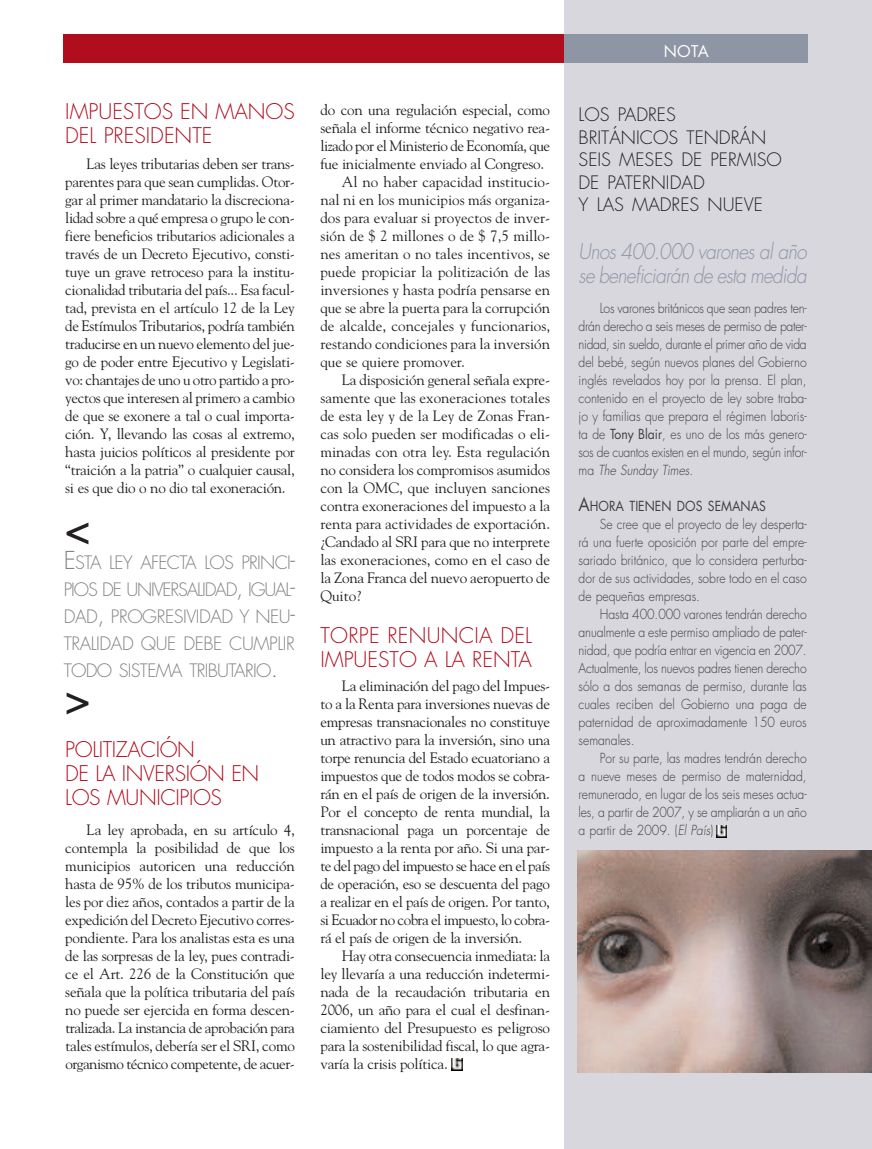
<style>
.page{position:relative;width:872px;height:1149px;background:#fff}
.page>*{position:absolute;margin:0;border:0;box-sizing:border-box;transform-origin:0 0}
.t1{font:45px "Futura";color:#231f20}
.t2{font:300 21px/24px "Futura";color:#b00d1d}
.t3{font:italic 300 21px/24px "Futura";letter-spacing:-.03em;color:#8e95a4;scale:.9 1}
.t4{font:300 21px/24px "Futura";letter-spacing:-.02em;color:#b00d1d}
.t5{font:300 18px/27px "Futura";letter-spacing:-.025em;color:#808285;text-align:justify}
.t6{font:300 18px/22.5px "Futura";color:#231f20}
.t7{font:15.75px "Futura";color:#fff}
.t8{font:15px/18px "Goudy";letter-spacing:-.005em;color:#231f20;text-align:justify}
.t9{font:15px "Goudy";letter-spacing:-.035em;color:#231f20}
.t10{font:300 13.5px/18px "Futura";color:#413e3d;text-align:justify;scale:.9 1}
.t11{font:300 13.5px "Futura";letter-spacing:-.02em;color:#413e3d;scale:.9 1}
.t12{font:13.5px "Futura";color:#413e3d;scale:.9 1}
.s1{font-size:24px}
.s2{font-weight:400}
.s3{font-style:italic}
.s4{font-size:18px}
</style>
<div class="page">
<div style="left:564px;top:0;width:308px;height:1148px;background:#d7d7dd"></div>
<div style="left:64px;top:34px;width:513px;height:29px;background:#b00d1d"></div>
<div style="left:564px;top:34px;width:244px;height:29px;background:#8e95a4"></div>
<svg style="left:452px;top:1058px;width:10px;height:12px"></svg>
<img style="left:577px;top:850px;width:294px;height:221px">
<svg style="left:716px;top:825px;width:11px;height:12px"></svg>
<h2 class="t2" style="left:65px;top:101px;width:231px">IMPUESTOS EN MANOS<br>DEL PRESIDENTE</h2>
<p class="t8" style="left:65px;top:154px;width:231px;text-indent:21px">Las leyes tributarias deben ser trans&shy;parentes para que sean cumplidas. Otor&shy;gar al primer mandatario la discreciona&shy;lidad sobre a qué empresa o grupo le con&shy;fiere beneficios tributarios adicionales a través de un Decreto Ejecutivo, consti&shy;tuye un grave retroceso para la institu&shy;cionalidad tributaria del país... Esa facul&shy;tad, prevista en el artículo 12 de la Ley de Estímulos Tributarios, podría también traducirse en un nuevo elemento del jue&shy;go de poder entre Ejecutivo y Legislati&shy;vo: chantajes de uno u otro partido a pro&shy;yectos que interesen al primero a cambio de que se exonere a tal o cual importa&shy;ción. Y, llevando las cosas al extremo, hasta juicios políticos al presidente por “traición a la patria” o cualquier causal, si es que dio o no dio tal exoneración.</p>
<h1 class="t1" style="left:64px;top:507px;width:29px">&lt;</h1>
<p class="t5" style="left:64px;top:550px;width:233px"><span class="s1">E</span>STA LEY AFECTA LOS PRINCI<span class="s1">-</span>PIOS DE UNIVERSALIDAD<span class="s1">,</span> IGUAL<span class="s1">-</span>DAD<span class="s1">,</span> PROGRESIVIDAD Y NEU<span class="s1">-</span>TRALIDAD QUE DEBE CUMPLIR TODO SISTEMA TRIBUTARIO<span class="s1">.</span></p>
<h1 class="t1" style="left:64px;top:677px;width:29px">&gt;</h1>
<h2 class="t4" style="left:65px;top:739px;width:195px">POLITIZACIÓN<br>DE LA INVERSIÓN EN<br>LOS MUNICIPIOS</h2>
<p class="t8" style="left:65px;top:820px;width:231px;text-indent:21px">La ley aprobada, en su artículo 4, contempla la posibilidad de que los municipios autoricen una reducción hasta de 95% de los tributos municipa&shy;les por diez años, contados a partir de la expedición del Decreto Ejecutivo corres&shy;pondiente. Para los analistas esta es una de las sorpresas de la ley, pues contradi&shy;ce el Art. 226 de la Constitución que señala que la política tributaria del país no puede ser ejercida en forma descen&shy;tralizada. La instancia de aprobación para tales estímulos, debería ser el SRI, como organismo técnico competente, de acuer-</p>
<p class="t8" style="left:320px;top:100px;width:231px">do con una regulación especial, como</p>
<p class="t8" style="left:320px;top:118px;width:231px">señala el informe técnico negativo rea-</p>
<p class="t9" style="left:320px;top:137px;width:231px">lizado por el Ministerio de Economía, que</p>
<p class="t8" style="left:320px;top:154px;width:225px">fue inicialmente enviado al Congreso.</p>
<p class="t8" style="left:342px;top:172px;width:210px">Al no haber capacidad institucio-</p>
<p class="t8" style="left:320px;top:190px;width:231px">nal ni en los municipios más organiza-</p>
<p class="t8" style="left:320px;top:208px;width:231px">dos para evaluar si proyectos de inver-</p>
<p class="t8" style="left:320px;top:226px;width:231px">sión de $ 2 millones o de $ 7,5 millo-</p>
<p class="t8" style="left:320px;top:244px;width:231px">nes ameritan o no tales incentivos, se</p>
<p class="t8" style="left:320px;top:262px;width:231px">puede propiciar la politización de las</p>
<p class="t8" style="left:320px;top:280px;width:231px">inversiones y hasta podría pensarse en</p>
<p class="t8" style="left:320px;top:298px;width:231px">que se abre la puerta para la corrupción</p>
<p class="t8" style="left:320px;top:316px;width:231px">de alcalde, concejales y funcionarios,</p>
<p class="t8" style="left:320px;top:334px;width:231px">restando condiciones para la inversión</p>
<p class="t8" style="left:320px;top:352px;width:146px">que se quiere promover.</p>
<p class="t8" style="left:342px;top:370px;width:210px">La disposición general señala expre-</p>
<p class="t8" style="left:320px;top:388px;width:231px">samente que las exoneraciones totales</p>
<p class="t8" style="left:320px;top:406px;width:231px">de esta ley y de la Ley de Zonas Fran-</p>
<p class="t8" style="left:320px;top:424px;width:231px">cas solo pueden ser modificadas o eli-</p>
<p class="t8" style="left:320px;top:442px;width:231px">minadas con otra ley. Esta regulación</p>
<p class="t8" style="left:320px;top:460px;width:231px">no considera los compromisos asumidos</p>
<p class="t8" style="left:320px;top:478px;width:231px">con la OMC, que incluyen sanciones</p>
<p class="t8" style="left:320px;top:496px;width:231px">contra exoneraciones del impuesto a la</p>
<p class="t8" style="left:320px;top:514px;width:231px">renta para actividades de exportación.</p>
<p class="t8" style="left:320px;top:532px;width:231px">¿Candado al SRI para que no interprete</p>
<p class="t8" style="left:320px;top:550px;width:231px">las exoneraciones, como en el caso de</p>
<p class="t8" style="left:320px;top:568px;width:231px">la Zona Franca del nuevo aeropuerto de</p>
<p class="t8" style="left:320px;top:586px;width:42px">Quito?</p>
<h2 class="t2" style="left:320px;top:625px;width:213px">TORPE RENUNCIA DEL<br>IMPUESTO A LA RENTA</h2>
<p class="t8" style="left:320px;top:676px;width:231px;text-indent:21px">La eliminación del pago del Impues&shy;to a la Renta para inversiones nuevas de empresas transnacionales no constituye un atractivo para la inversión, sino una torpe renuncia del Estado ecuatoriano a impuestos que de todos modos se cobra&shy;rán en el país de origen de la inversión.<br>Por el concepto de renta mundial, la transnacional paga un porcentaje de impuesto a la renta por año. Si una par&shy;te del pago del impuesto se hace en el país de operación, eso se descuenta del pago a realizar en el país de origen. Por tanto, si Ecuador no cobra el impuesto, lo cobra&shy;rá el país de origen de la inversión.</p>
<p class="t8" style="left:320px;top:946px;width:231px;text-indent:21px">Hay otra consecuencia inmediata: la ley llevaría a una reducción indetermi&shy;nada de la recaudación tributaria en 2006, un año para el cual el desfinan&shy;ciamiento del Presupuesto es peligroso para la sostenibilidad fiscal, lo que agra&shy;varía la crisis política.</p>
<p class="t7" style="left:663px;top:44px;width:47px">NOTA</p>
<p class="t6" style="left:578px;top:105px;width:205px">LOS PADRES<br>BRITÁNICOS TENDRÁN<br>SEIS MESES DE PERMISO<br>DE PATERNIDAD<br>Y LAS MADRES NUEVE</p>
<h2 class="t3" style="left:578px;top:241px;width:255px">Unos 400.000 varones al año se beneficiarán de esta medida</h2>
<p class="t10" style="left:578px;top:300px;width:255px;text-indent:21px">Los varones británicos que sean padres ten&shy;drán derecho a seis meses de permiso de pater&shy;nidad, sin sueldo, durante el primer año de vida del bebé, según nuevos planes del Gobierno inglés revelados hoy por la prensa. El plan, contenido en el proyecto de ley sobre traba&shy;jo y familias que prepara el régimen laboris&shy;ta de <span class="s2">Tony Blair</span>, es uno de los más genero&shy;sos de cuantos existen en el mundo, según infor&shy;ma <span class="s3">The Sunday Times</span>.</p>
<p class="t12" style="left:578px;top:499px;width:210px"><span class="s4">A</span>HORA TIENEN DOS SEMANAS</p>
<p class="t10" style="left:600px;top:516px;width:231px">Se cree que el proyecto de ley desperta-</p>
<p class="t10" style="left:578px;top:534px;width:255px">rá una fuerte oposición por parte del empre-</p>
<p class="t10" style="left:578px;top:552px;width:255px">sariado británico, que lo considera perturba-</p>
<p class="t10" style="left:578px;top:570px;width:255px">dor de sus actividades, sobre todo en el caso</p>
<p class="t10" style="left:578px;top:588px;width:136px">de pequeñas empresas.</p>
<p class="t10" style="left:600px;top:606px;width:231px">Hasta 400.000 varones tendrán derecho</p>
<p class="t10" style="left:578px;top:624px;width:255px">anualmente a este permiso ampliado de pater-</p>
<p class="t11" style="left:578px;top:643px;width:255px">nidad, que podría entrar en vigencia en 2007.</p>
<p class="t10" style="left:578px;top:660px;width:255px">Actualmente, los nuevos padres tienen derecho</p>
<p class="t10" style="left:578px;top:678px;width:255px">sólo a dos semanas de permiso, durante las</p>
<p class="t10" style="left:578px;top:696px;width:255px">cuales reciben del Gobierno una paga de</p>
<p class="t10" style="left:578px;top:714px;width:255px">paternidad de aproximadamente 150 euros</p>
<p class="t10" style="left:578px;top:732px;width:64px">semanales.</p>
<p class="t10" style="left:600px;top:750px;width:231px">Por su parte, las madres tendrán derecho</p>
<p class="t10" style="left:578px;top:768px;width:255px">a nueve meses de permiso de maternidad,</p>
<p class="t10" style="left:578px;top:786px;width:255px">remunerado, en lugar de los seis meses actua-</p>
<p class="t10" style="left:578px;top:804px;width:255px">les, a partir de 2007, y se ampliarán a un año</p>
<p class="t10" style="left:578px;top:822px;width:151px">a partir de 2009. (<span class="s3">El País</span>)</p>
</div>
